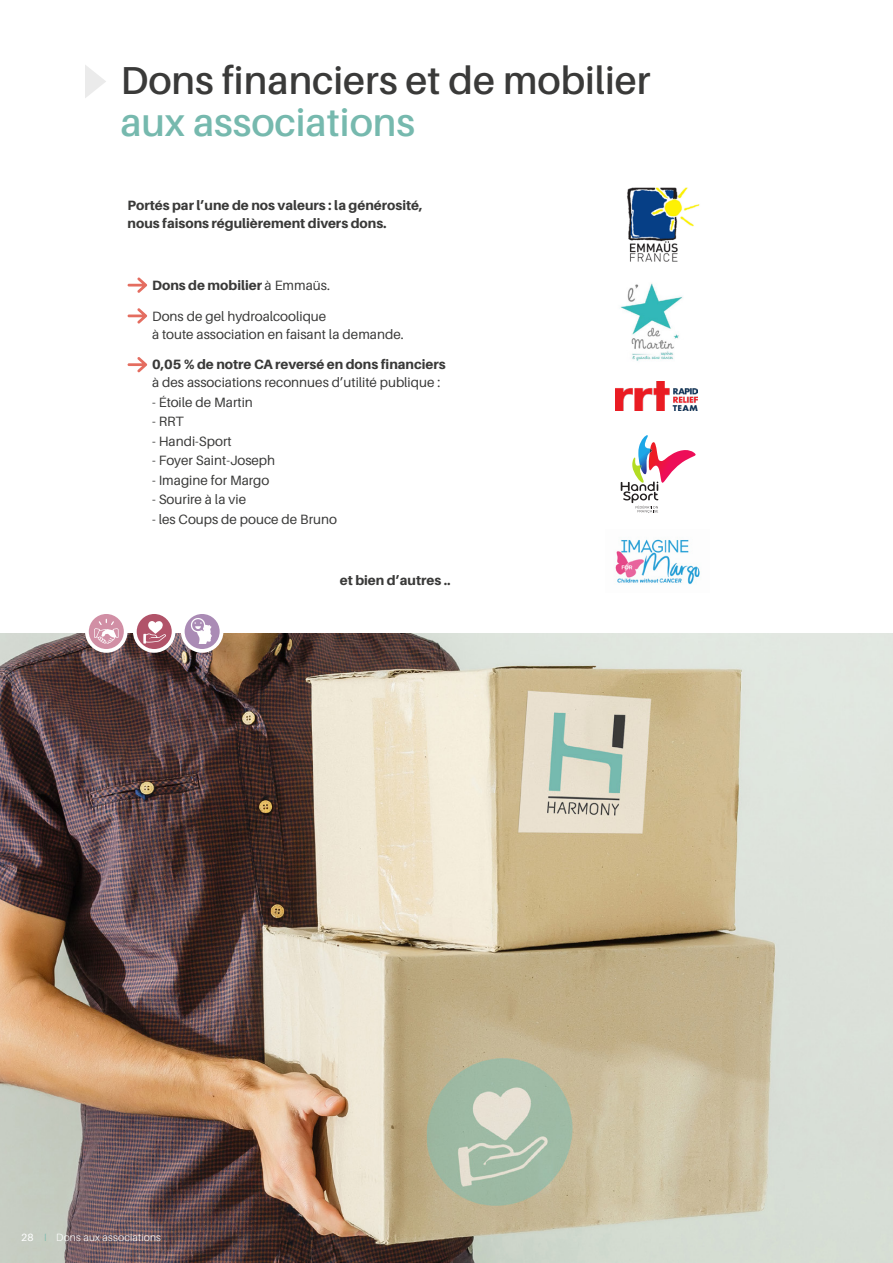
<style>
.page{position:relative;width:893px;height:1263px;background:#fff}
.page>*{position:absolute;margin:0;border:0;box-sizing:border-box;transform-origin:0 0}
.t1{font:600 39px "Aileron";color:#3a3a39}
.t2{font:600 39px "Aileron";color:#76b9ae}
.t3{font:13.5px/18px "Aileron";color:#3a3a39}
.t4{font:800 13.5px/18px "Aileron";color:#3a3a39}
.t5{font:300 10.5px "Aileron";letter-spacing:.02em;color:#fff}
.s1{font-weight:400}
.s2{color:#76b9ae}
</style>
<div class="page">
<svg style="left:128px;top:277px;width:19px;height:16px"></svg>
<svg style="left:128px;top:308px;width:19px;height:16px"></svg>
<svg style="left:128px;top:357px;width:19px;height:15px"></svg>
<img style="left:0;top:634px;width:893px;height:629px">
<svg style="left:87px;top:612px;width:39px;height:39px"></svg>
<div style="left:85px;top:610px;width:43px;height:43px;border:4px solid #fff;border-radius:50%"></div>
<svg style="left:94px;top:619px;width:25px;height:25px"></svg>
<svg style="left:135px;top:612px;width:39px;height:39px"></svg>
<div style="left:133px;top:610px;width:42px;height:43px;border:4px solid #fff;border-radius:50%"></div>
<svg style="left:143px;top:620px;width:23px;height:23px"></svg>
<svg style="left:183px;top:612px;width:39px;height:39px"></svg>
<div style="left:181px;top:610px;width:42px;height:43px;border:4px solid #fff;border-radius:50%"></div>
<svg style="left:189px;top:617px;width:23px;height:27px"></svg>
<svg style="left:85px;top:65px;width:21px;height:33px"></svg>
<img style="left:627px;top:187px;width:73px;height:75px">
<img style="left:621px;top:283px;width:62px;height:78px">
<svg style="left:621px;top:435px;width:75px;height:78px"></svg>
<img style="left:615px;top:539px;width:85px;height:46px">
<img style="left:615px;top:381px;width:82px;height:29px">
<h1 class="t1" style="left:120px;top:59px;width:532px">Dons financiers et de mobilier</h1>
<h1 class="t2" style="left:120px;top:101px;width:296px">aux associations</h1>
<p class="t4" style="left:128px;top:197px;width:296px">Portés par l’une de nos valeurs : la générosité, nous faisons régulièrement divers dons.</p>
<p class="t4" style="left:152px;top:276px;width:179px">Dons de mobilier <span class="s1">à Emmaüs.</span></p>
<p class="t3" style="left:152px;top:307px;width:253px">Dons de gel hydroalcoolique<br>à toute association en faisant la demande.</p>
<p class="t4" style="left:152px;top:356px;width:295px">0,05 % de notre CA reversé en dons financiers</p>
<p class="t3" style="left:152px;top:374px;width:290px">à des associations reconnues d’utilité publique :</p>
<p class="t3" style="left:152px;top:393px;width:102px">- Étoile de Martin</p>
<p class="t3" style="left:152px;top:413px;width:33px">- RRT</p>
<p class="t3" style="left:152px;top:432px;width:81px">- Handi-Sport</p>
<p class="t3" style="left:152px;top:452px;width:125px">- Foyer Saint-Joseph</p>
<p class="t3" style="left:152px;top:471px;width:119px">- Imagine for Margo</p>
<p class="t3" style="left:152px;top:491px;width:96px">- Sourire à la vie</p>
<p class="t3" style="left:152px;top:510px;width:186px">- les Coups de pouce de Bruno</p>
<p class="t4" style="left:340px;top:572px;width:112px">et bien d’autres ..</p>
<p class="t5" style="left:21px;top:1232px;width:141px"><span class="s1">28</span> <span class="s2">I</span> Dons aux associations</p>
</div>
